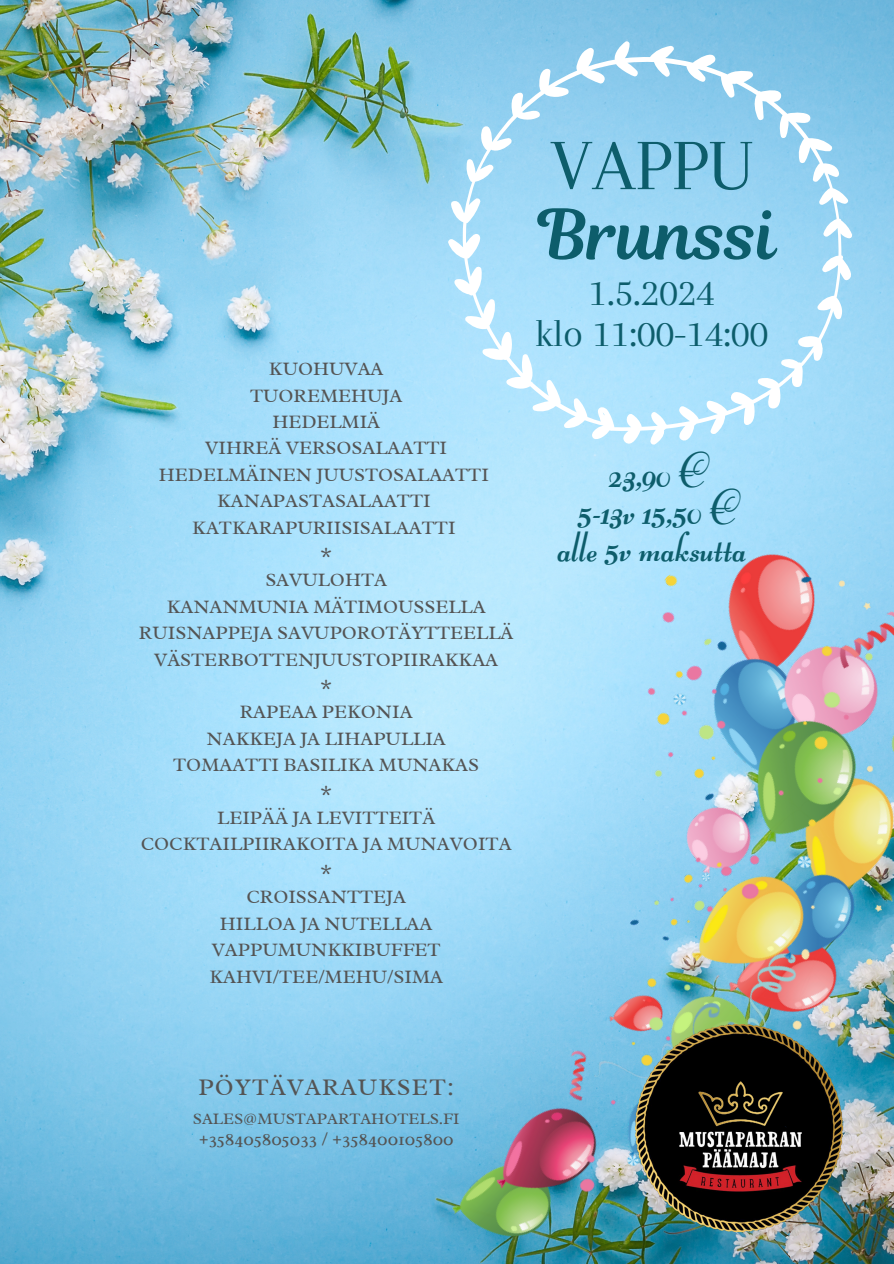
<style>
.page{position:relative;width:894px;height:1264px;background:#fff}
.page>*{position:absolute;margin:0;border:0;box-sizing:border-box;transform-origin:0 0}
.t1{font:75px "Arapey";color:#0d5d6b}
.t2{font:68.4px "RTL Romman Regular";color:#0d5d6b}
.t3{font:42.9px/37.2px "Lucien Schoenschriftv CAT";color:#0d5d6b;text-align:center}
.t4{font:39.9px/41.7px "Arapey";color:#0d5d6b;text-align:center}
.t5{font:24.15px "Radley";letter-spacing:.05em;color:#545454}
.t6{font:19.2px/26.4px "Radley";color:#545454;text-align:center}
.t7{font:18.6px "Radley";color:#545454}
.t8{font:16.2px "Radley";color:#545454}
</style>
<div class="page">
<img style="left:0;top:0;width:893px;height:1263px">
<svg style="left:447px;top:40px;width:409px;height:408px;background:#a4daf6"></svg>
<img style="left:242px;top:481px;width:651px;height:782px">
<img style="left:635px;top:1024px;width:207px;height:207px">
<h1 class="t6" style="left:139px;top:355px;width:376px">KUOHUVAA<br>TUOREMEHUJA<br>HEDELMIÄ<br>VIHREÄ VERSOSALAATTI<br>HEDELMÄINEN JUUSTOSALAATTI<br>KANAPASTASALAATTI<br>KATKARAPURIISISALAATTI<br>*<br>SAVULOHTA<br>KANANMUNIA MÄTIMOUSSELLA<br>RUISNAPPEJA SAVUPOROTÄYTTEELLÄ<br>VÄSTERBOTTENJUUSTOPIIRAKKAA<br>*<br>RAPEAA PEKONIA<br>NAKKEJA JA LIHAPULLIA<br>TOMAATTI BASILIKA MUNAKAS<br>*<br>LEIPÄÄ JA LEVITTEITÄ<br>COCKTAILPIIRAKOITA JA MUNAVOITA *<br>CROISSANTTEJA<br>HILLOA JA NUTELLAA<br>VAPPUMUNKKIBUFFET<br>KAHVI/TEE/MEHU/SIMA</h1>
<h2 class="t1" style="left:550px;top:124px;width:204px">VAPPU</h2>
<h5 class="t2" style="left:538px;top:187px;width:239px">Brunssi</h5>
<h3 class="t4" style="left:535px;top:271px;width:234px">1.5.2024<br>klo 11:00-14:00</h3>
<p class="t3" style="left:557px;top:457px;width:191px">23,90 €<br>5-13v 15,50 € alle 5v maksutta</p>
<p class="t5" style="left:198px;top:1071px;width:257px">PÖYTÄVARAUKSET:</p>
<p class="t8" style="left:193px;top:1107px;width:268px">SALES@MUSTAPARTAHOTELS.FI</p>
<h4 class="t7" style="left:199px;top:1127px;width:256px">+358405805033 / +358400105800</h4>
</div>
